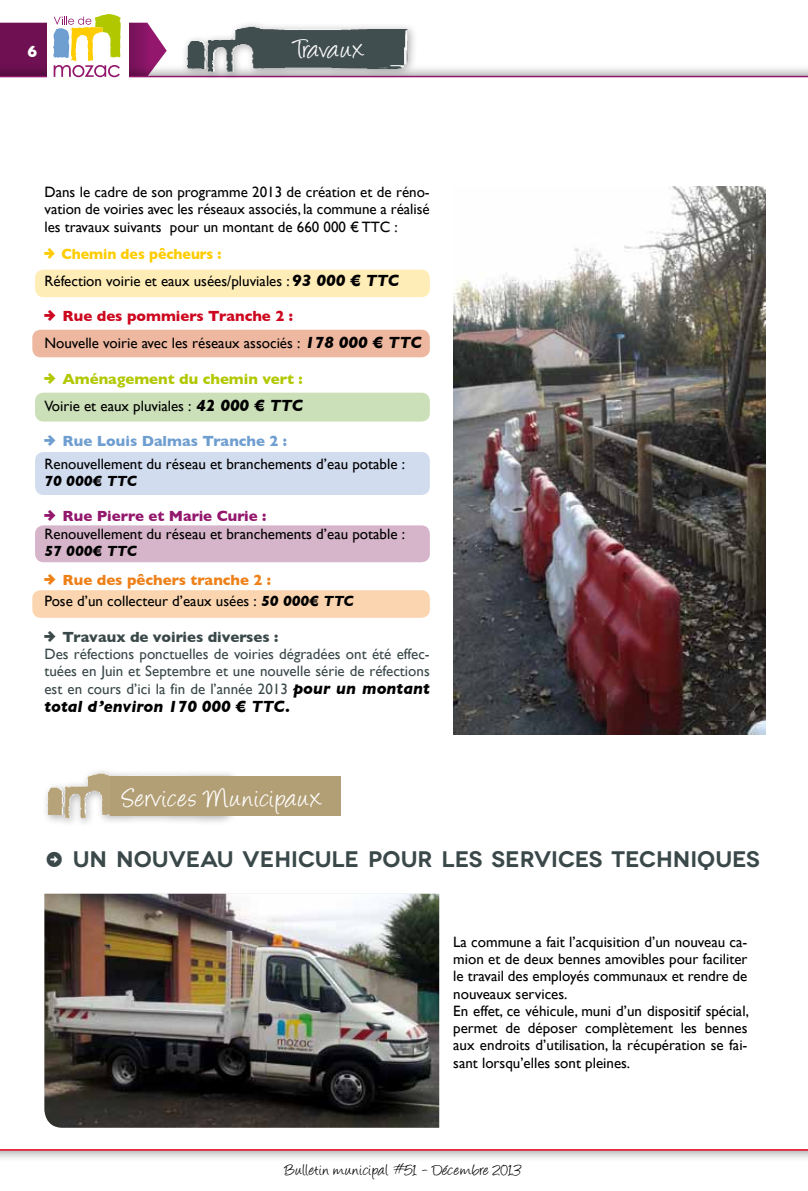
<style>
.page{position:relative;width:808px;height:1191px;background:#fff}
.page>*{position:absolute;margin:0;border:0;box-sizing:border-box;transform-origin:0 0}
.t1{font:30px "Angelina";letter-spacing:.04em;color:#fff}
.t2{font:30px "Angelina";letter-spacing:.01em;color:#fff}
.t3{font:600 22.5px "Novecentowide";color:#3a4849}
.t4{font:18px "Angelina";letter-spacing:.02em;color:#000}
.t5{font:italic 700 16.5px "Gill Sans";color:#000}
.t6{font:700 16.5px "Gill Sans";color:#fff}
.t7{font:15px/17.2px "Gill Sans";color:#000}
.t8{font:15px/17.2px "Gill Sans";color:#3a4849}
.t9{font:700 15px/27px "Gill Sans";color:#b1c800}
.t10{font:700 15px/29.5px "Gill Sans";color:#ee8018}
.t11{font:italic 700 15px "Gill Sans";color:#000}
.s1{font-family:"Iconic Stroke";font-size:16.5px;color:#fecc00}
.s2{font-weight:700;color:#fecc00}
.s3{font-weight:700;font-style:italic;font-size:16.5px}
.s4{font-family:"Iconic Stroke";font-size:16.5px;color:#cd071e}
.s5{font-weight:700;color:#cd071e}
.s6{font-family:"Iconic Stroke";font-weight:400;font-size:16.5px}
.s7{font-weight:400;color:#000}
.s8{font-style:italic;font-size:16.5px;color:#000}
.s9{font-family:"Iconic Stroke";font-size:16.5px;color:#6f9ed0}
.s10{font-weight:700;color:#6f9ed0}
.s11{font-family:"Iconic Stroke";font-size:16.5px;color:#93176d}
.s12{font-weight:700;color:#93176d}
.s13{font-style:italic;color:#000}
.s14{font-weight:700;font-style:italic}
.s15{font-family:"Iconic Stroke";font-size:16.5px}
.s16{font-weight:700}
.s17{font-weight:700;font-style:italic;font-size:16.5px;color:#000}
.s18{font-family:"Iconic Stroke";font-weight:400}
</style>
<div class="page">
<div style="left:0;top:0;width:808px;height:78px;background:#000;opacity:.35"></div>
<hr style="left:0;top:76px;width:808px;height:1px;background:#93176d">
<div style="left:47px;top:10px;width:82px;height:73px;background:#fff"></div>
<svg style="left:0;top:14px;width:167px;height:63px"></svg>
<div style="left:0;top:1148px;width:808px;height:43px;background:#000;opacity:.35"></div>
<hr style="left:0;top:1149px;width:808px;height:1px;background:#e2001a">
<div style="left:42px;top:767px;width:198px;height:61px;background:#000;opacity:.3"></div>
<img style="left:47px;top:773px;width:184px;height:45px">
<div style="left:111px;top:776px;width:230px;height:40px;background:#b39f75"></div>
<div style="left:35px;top:269px;width:395px;height:28px;background:#ffedb8;border-radius:9px"></div>
<div style="left:35px;top:393px;width:395px;height:28px;background:#cbdfb8;border-radius:9px"></div>
<div style="left:35px;top:452px;width:395px;height:43px;background:#d1dcef;border-radius:9px"></div>
<div style="left:35px;top:525px;width:395px;height:37px;background:#d6b4c9;border-radius:9px"></div>
<div style="left:32px;top:330px;width:398px;height:27px;background:#eeb8a0;border-radius:9px"></div>
<div style="left:32px;top:590px;width:398px;height:28px;background:#fbd5b0;border-radius:9px"></div>
<div style="left:181px;top:21px;width:237px;height:61px;background:#000;opacity:.3"></div>
<img style="left:187px;top:27px;width:221px;height:45px">
<img style="left:44px;top:893px;width:395px;height:234px">
<hr style="left:807px;top:595px;width:1px;height:554px;background:#fff2cd">
<img style="left:453px;top:187px;width:312px;height:547px">
<p class="t6" style="left:27px;top:42px;width:11px">6</p>
<h1 class="t2" style="left:293px;top:37px;width:73px">Travaux</h1>
<p class="t7" style="left:44px;top:183px;width:387px;text-align:justify">Dans le cadre de son programme 2013 de création et de réno&shy;vation de voiries avec les réseaux associés, la commune a réalisé les travaux suivants pour un montant de 660 000 € TTC :</p>
<p class="t7" style="left:44px;top:240px;width:356px;line-height:27px"><span class="s1">4</span> <span class="s2">Chemin des pêcheurs :<br></span>Réfection voirie et eaux usées/pluviales : <span class="s3">93 000 € TTC</span></p>
<p class="t7" style="left:44px;top:302px;width:378px;line-height:27px"><span class="s4">4</span> <span class="s5">Rue des pommiers Tranche 2 :<br></span>Nouvelle voirie avec les réseaux associés : <span class="s3">178 000 € TTC</span></p>
<p class="t9" style="left:44px;top:365px;width:260px"><span class="s6">4</span> Aménagement du chemin vert :<br><span class="s7">Voirie et eaux pluviales :</span> <span class="s8">42 000 € TTC</span></p>
<p class="t7" style="left:44px;top:429px;width:362px;line-height:22.5px"><span class="s9">4</span> <span class="s10">Rue Louis Dalmas Tranche 2 :<br></span>Renouvellement du réseau et branchements d’eau potable :</p>
<p class="t11" style="left:44px;top:472px;width:94px">70 000€ TTC</p>
<p class="t7" style="left:44px;top:507px;width:362px"><span class="s11">4</span> <span class="s12">Rue Pierre et Marie Curie :<br></span>Renouvellement du réseau et branchements d’eau potable :</p>
<p class="t10" style="left:44px;top:536px;width:228px"><span class="s13">57 000€ TTC<br></span><span class="s6">4</span> Rue des pêchers tranche 2 :</p>
<p class="t7" style="left:44px;top:592px;width:311px">Pose d’un collecteur d’eaux usées : <span class="s14">50 000€ TTC</span></p>
<p class="t8" style="left:44px;top:628px;width:387px"><span class="s15">4</span> <span class="s16">Travaux de voiries diverses :<br></span>Des réfections ponctuelles de voiries dégradées ont été effec&shy;tuées en Juin et Septembre et une nouvelle série de réfections est en cours d’ici la fin de l’année 2013 <span class="s17">pour un montant</span></p>
<p class="t5" style="left:44px;top:696px;width:247px">total d’environ 170 000 € TTC.</p>
<h1 class="t1" style="left:123px;top:785px;width:201px">Services Municipaux</h1>
<h2 class="t3" style="left:47px;top:845px;width:714px"><span class="s18">$</span> UN NOUVEAU VEHICULE POUR LES SERVICES TECHNIQUES</h2>
<p class="t7" style="left:453px;top:933px;width:297px">La commune a fait l’acquisition d’un nouveau ca&shy;mion et de deux bennes amovibles pour faciliter le travail des employés communaux et rendre de nouveaux services.<br>En effet, ce véhicule, muni d’un dispositif spécial, permet de déposer complètement les bennes aux endroits d’utilisation, la récupération se fai&shy;sant lorsqu’elles sont pleines.</p>
<p class="t4" style="left:285px;top:1162px;width:237px">Bulletin municipal #51 - Décembre 2013</p>
</div>
